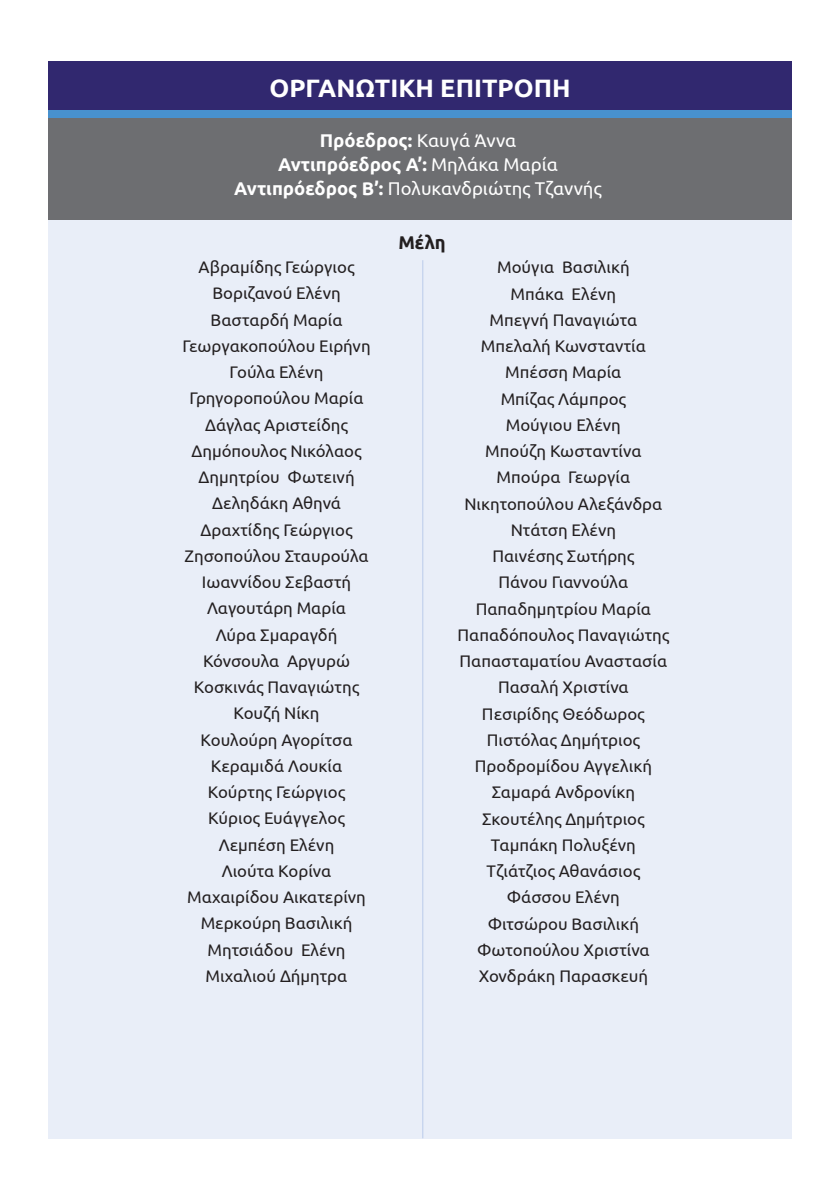
<style>
.page{position:relative;width:840px;height:1191px;background:#fff}
.page>*{position:absolute;margin:0;border:0;box-sizing:border-box;transform-origin:0 0}
.t1{font:700 25.2px "Ubuntu";color:#fff}
.t2{font:18.4px/24px "Ubuntu";color:#fff;text-align:center}
.t3{font:700 18.4px "Ubuntu";color:#231f20}
.t4{font:16.8px/26.2px "Ubuntu";color:#231f20;text-align:center}
.s1{font-weight:700}
</style>
<div class="page">
<div style="left:48px;top:219px;width:743px;height:919px;background:#e9eef8"></div>
<div style="left:48px;top:103px;width:743px;height:116px;background:#6d6e71"></div>
<div style="left:48px;top:61px;width:743px;height:53px;background:#31286f"></div>
<hr style="left:422px;top:260px;width:1px;height:878px;background:#c8d5ee">
<div style="left:48px;top:111px;width:743px;height:7px;background:#4891ce"></div>
<h1 class="t1" style="left:269px;top:72px;width:302px">ΟΡΓΑΝΩΤΙΚΗ ΕΠΙΤΡΟΠΗ</h1>
<p class="t2" style="left:234px;top:128px;width:369px"><span class="s1">Πρόεδρος:</span> Καυγά Άννα<br><span class="s1">Αντιπρόεδρος Α’:</span> Μηλάκα Μαρία<br><span class="s1">Αντιπρόεδρος Β’:</span> Πολυκανδριώτης Τζαννής</p>
<p class="t3" style="left:398px;top:231px;width:49px">Μέλη</p>
<p class="t4" style="left:182px;top:253px;width:189px">Αβραμίδης Γεώργιος<br>Βοριζανού Ελένη<br>Βασταρδή Μαρία<br>Γεωργακοπούλου Ειρήνη<br>Γούλα Ελένη<br>Γρηγοροπούλου Μαρία<br>Δάγλας Αριστείδης<br>Δημόπουλος Νικόλαος<br>Δημητρίου Φωτεινή<br>Δεληδάκη Αθηνά<br>Δραχτίδης Γεώργιος<br>Ζησοπούλου Σταυρούλα<br>Ιωαννίδου Σεβαστή<br>Λαγουτάρη Μαρία<br>Λύρα Σμαραγδή<br>Κόνσουλα Αργυρώ<br>Κοσκινάς Παναγιώτης<br>Κουζή Νίκη<br>Κουλούρη Αγορίτσα<br>Κεραμιδά Λουκία<br>Κούρτης Γεώργιος<br>Κύριος Ευάγγελος<br>Λεμπέση Ελένη<br>Λιούτα Κορίνα<br>Μαχαιρίδου Αικατερίνη<br>Μερκούρη Βασιλική<br>Μητσιάδου Ελένη<br>Μιχαλιού Δήμητρα</p>
<p class="t4" style="left:457px;top:254px;width:213px">Μούγια Βασιλική<br>Μπάκα Ελένη<br>Μπεγνή Παναγιώτα<br>Μπελαλή Κωνσταντία<br>Μπέσση Μαρία<br>Μπίζας Λάμπρος<br>Μούγιου Ελένη<br>Μπούζη Κωσταντίνα<br>Μπούρα Γεωργία<br>Νικητοπούλου Αλεξάνδρα<br>Ντάτση Ελένη<br>Παινέσης Σωτήρης<br>Πάνου Γιαννούλα<br>Παπαδημητρίου Μαρία<br>Παπαδόπουλος Παναγιώτης<br>Παπασταματίου Αναστασία<br>Πασαλή Χριστίνα<br>Πεσιρίδης Θεόδωρος<br>Πιστόλας Δημήτριος<br>Προδρομίδου Αγγελική<br>Σαμαρά Ανδρονίκη<br>Σκουτέλης Δημήτριος<br>Ταμπάκη Πολυξένη<br>Τζιάτζιος Αθανάσιος<br>Φάσσου Ελένη<br>Φιτσώρου Βασιλική<br>Φωτοπούλου Χριστίνα<br>Χονδράκη Παρασκευή</p>
</div>
